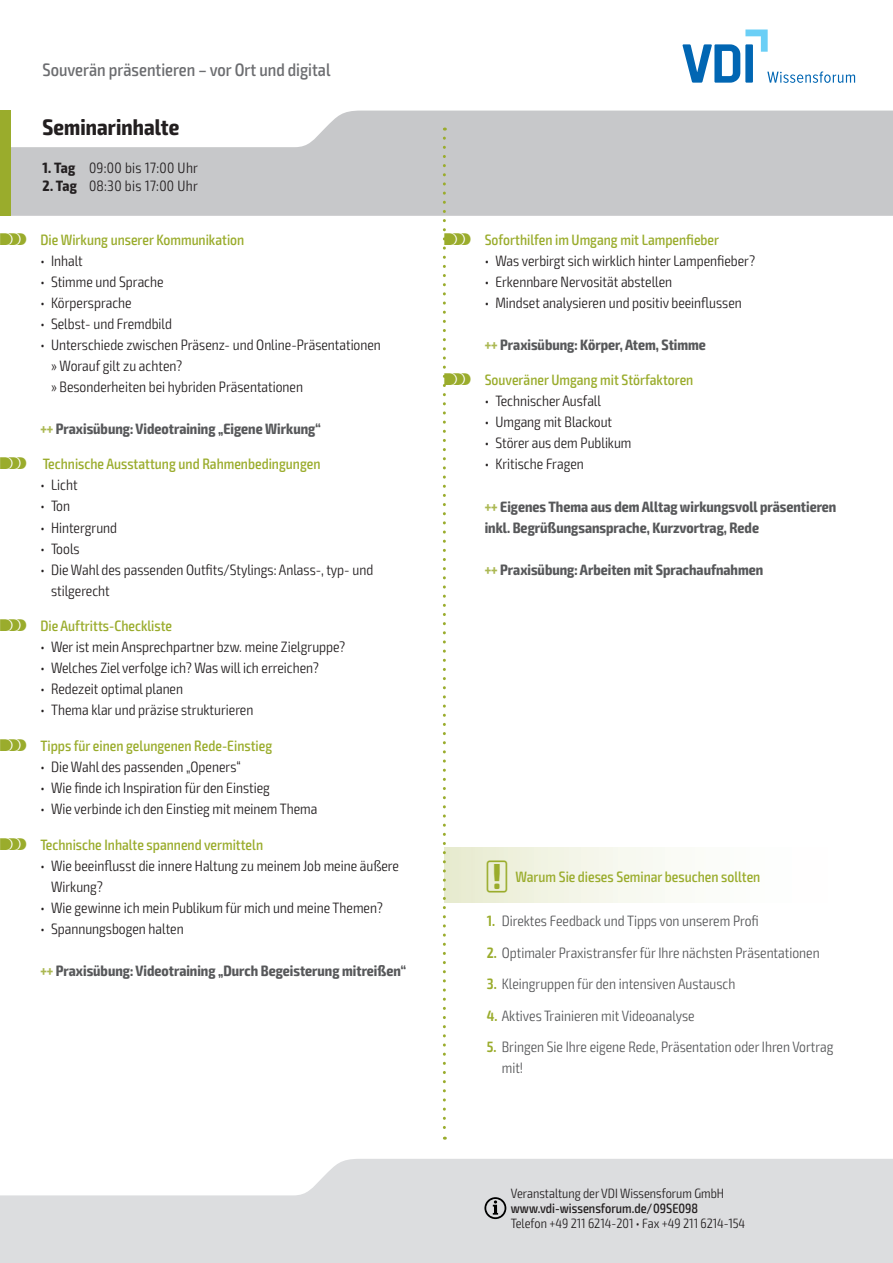
<style>
.page{position:relative;width:893px;height:1263px;background:#fff}
.page>*{position:absolute;margin:0;border:0;box-sizing:border-box;transform-origin:0 0}
.t1{font:700 condensed 22.5px "Exo 2";letter-spacing:.005em;color:#231f20}
.t2{font:500 condensed 18px "Exo 2";color:#6c6d70}
.t3{font:300 condensed 15px/21px "Exo 2";color:#231f20}
.t4{font:500 condensed 15px "Exo 2";color:#9aac2c}
.t5{font:700 condensed 15px/21px "Exo 2";color:#57585a}
.t6{font:300 condensed 15px/21px "Exo 2";color:#57585a}
.t7{font:300 condensed 15px "Exo 2";letter-spacing:.02em;color:#231f20}
.t8{font:300 condensed 13.5px "Exo 2";color:#231f20}
.t9{font:500 condensed 13.5px "Exo 2";color:#231f20}
.s1{font-weight:700}
.s2{font-family:"VDI Iconset S4 A Regular";font-weight:400;font-stretch:normal}
.s3{color:#abb852}
.s4{font-weight:600;color:#9aac2c}
</style>
<div class="page">
<svg style="left:0;top:1159px;width:893px;height:104px;background:#e0e1e3"></svg>
<svg style="left:11px;top:111px;width:882px;height:105px;background:#cdced0"></svg>
<div style="left:0;top:111px;width:11px;height:105px;background:#9aac2c"></div>
<svg style="left:484px;top:1197px;width:22px;height:22px"></svg>
<svg style="left:682px;top:30px;width:173px;height:53px"></svg>
<div style="left:444px;top:848px;width:406px;height:55px;background:linear-gradient(to right,#eaedd5,#fff)"></div>
<svg style="left:443px;top:138px;width:3px;height:1002px"></svg>
<p class="t2" style="left:43px;top:59px;width:290px">Souverän präsentieren – vor Ort und digital</p>
<h1 class="t1" style="left:43px;top:113px;width:138px">Seminarinhalte</h1>
<p class="t7" style="left:43px;top:159px;width:157px"><span class="s1">1. Tag</span> 09:00 bis 17:00 Uhr</p>
<p class="t7" style="left:43px;top:177px;width:157px"><span class="s1">2. Tag</span> 08:30 bis 17:00 Uhr</p>
<p class="t4" style="left:0;top:230px;width:246px"><span class="s2">S</span> Die Wirkung unserer Kommunikation</p>
<p class="t3" style="left:40px;top:250px;width:44px">• Inhalt</p>
<p class="t3" style="left:40px;top:271px;width:125px">• Stimme und Sprache</p>
<p class="t3" style="left:40px;top:292px;width:93px">• Körpersprache</p>
<p class="t3" style="left:40px;top:313px;width:133px">• Selbst- und Fremdbild</p>
<p class="t3" style="left:51px;top:334px;width:331px;text-indent:-11px">• Unterschiede zwischen Präsenz- und Online-Präsentationen » Worauf gilt zu achten?<br>» Besonderheiten bei hybriden Präsentationen</p>
<p class="t5" style="left:40px;top:418px;width:281px"><span class="s3">+++</span> Praxisübung: Videotraining „Eigene Wirkung“</p>
<p class="t4" style="left:0;top:455px;width:322px"><span class="s2">S</span> Technische Ausstattung und Rahmenbedingungen</p>
<p class="t3" style="left:40px;top:475px;width:39px">• Licht</p>
<p class="t3" style="left:40px;top:496px;width:31px">• Ton</p>
<p class="t3" style="left:40px;top:517px;width:78px">• Hintergrund</p>
<p class="t3" style="left:40px;top:538px;width:41px">• Tools</p>
<p class="t3" style="left:51px;top:559px;width:324px;text-indent:-11px">• Die Wahl des passenden Outfits/Stylings: Anlass-, typ- und stilgerecht</p>
<p class="t4" style="left:0;top:617px;width:174px"><span class="s2">S</span> Die Auftritts-Checkliste</p>
<p class="t3" style="left:40px;top:637px;width:306px">• Wer ist mein Ansprechpartner bzw. meine Zielgruppe?</p>
<p class="t3" style="left:40px;top:658px;width:280px">• Welches Ziel verfolge ich? Was will ich erreichen?</p>
<p class="t3" style="left:40px;top:679px;width:144px">• Redezeit optimal planen</p>
<p class="t3" style="left:40px;top:700px;width:214px">• Thema klar und präzise strukturieren</p>
<p class="t4" style="left:0;top:737px;width:274px"><span class="s2">S</span> Tipps für einen gelungenen Rede-Einstieg</p>
<p class="t3" style="left:40px;top:757px;width:202px">• Die Wahl des passenden „Openers“</p>
<p class="t3" style="left:40px;top:778px;width:231px">• Wie finde ich Inspiration für den Einstieg</p>
<p class="t3" style="left:40px;top:799px;width:279px">• Wie verbinde ich den Einstieg mit meinem Thema</p>
<p class="t4" style="left:0;top:836px;width:265px"><span class="s2">S</span> Technische Inhalte spannend vermitteln</p>
<p class="t3" style="left:51px;top:856px;width:349px;text-indent:-11px">• Wie beeinflusst die innere Haltung zu meinem Job meine äußere<br>Wirkung?</p>
<p class="t3" style="left:40px;top:898px;width:344px">• Wie gewinne ich mein Publikum für mich und meine Themen?</p>
<p class="t3" style="left:40px;top:919px;width:145px">• Spannungsbogen halten</p>
<p class="t5" style="left:40px;top:961px;width:367px"><span class="s3">+++</span> Praxisübung: Videotraining „Durch Begeisterung mitreißen“</p>
<p class="t4" style="left:444px;top:230px;width:276px"><span class="s2">S</span> Soforthilfen im Umgang mit Lampenfieber</p>
<p class="t3" style="left:485px;top:250px;width:272px">• Was verbirgt sich wirklich hinter Lampenfieber?</p>
<p class="t3" style="left:485px;top:271px;width:189px">• Erkennbare Nervosität abstellen</p>
<p class="t3" style="left:485px;top:292px;width:259px">• Mindset analysieren und positiv beeinflussen</p>
<p class="t5" style="left:485px;top:334px;width:223px"><span class="s3">+++</span> Praxisübung: Körper, Atem, Stimme</p>
<p class="t4" style="left:444px;top:371px;width:251px"><span class="s2">S</span> Souveräner Umgang mit Störfaktoren</p>
<p class="t3" style="left:485px;top:391px;width:118px">• Technischer Ausfall</p>
<p class="t3" style="left:485px;top:412px;width:129px">• Umgang mit Blackout</p>
<p class="t3" style="left:485px;top:433px;width:148px">• Störer aus dem Publikum</p>
<p class="t3" style="left:485px;top:454px;width:101px">• Kritische Fragen</p>
<p class="t5" style="left:485px;top:496px;width:353px"><span class="s3">+++</span> Eigenes Thema aus dem Alltag wirkungsvoll präsentieren inkl. Begrüßungsansprache, Kurzvortrag, Rede</p>
<p class="t5" style="left:485px;top:559px;width:280px"><span class="s3">+++</span> Praxisübung: Arbeiten mit Sprachaufnahmen</p>
<p class="t4" style="left:487px;top:867px;width:275px"><span class="s2">!</span> Warum Sie dieses Seminar besuchen sollten</p>
<p class="t6" style="left:487px;top:911px;width:273px"><span class="s4">1.</span> Direktes Feedback und Tipps von unserem Profi</p>
<p class="t6" style="left:487px;top:942px;width:334px"><span class="s4">2.</span> Optimaler Praxistransfer für Ihre nächsten Präsentationen</p>
<p class="t6" style="left:487px;top:974px;width:250px"><span class="s4">3.</span> Kleingruppen für den intensiven Austausch</p>
<p class="t6" style="left:487px;top:1005px;width:209px"><span class="s4">4.</span> Aktives Trainieren mit Videoanalyse</p>
<p class="t6" style="left:502px;top:1037px;width:333px;text-indent:-15px"><span class="s4">5.</span> Bringen Sie Ihre eigene Rede, Präsentation oder Ihren Vortrag mit!</p>
<p class="t8" style="left:511px;top:1185px;width:215px">Veranstaltung der VDI Wissensforum GmbH</p>
<p class="t9" style="left:511px;top:1200px;width:189px">www.vdi-wissensforum.de/09SE098</p>
<p class="t8" style="left:511px;top:1215px;width:236px">Telefon +49 211 6214-201 • Fax +49 211 6214-154</p>
</div>
